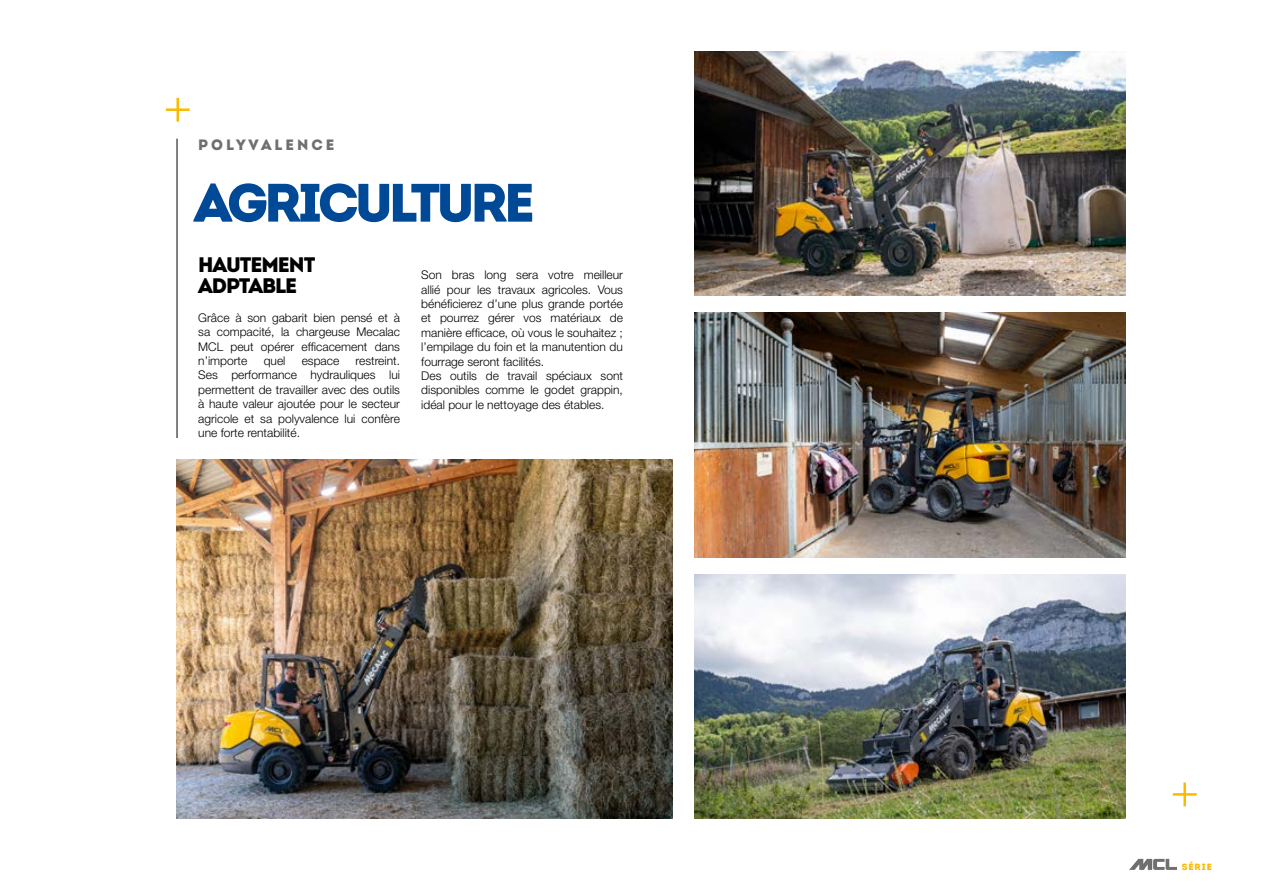
<style>
.page{position:relative;width:1263px;height:893px;background:#fff}
.page>*{position:absolute;margin:0;border:0;box-sizing:border-box;transform-origin:0 0}
.t1{font:900 54px "Intro";letter-spacing:-.075em;color:#004996}
.t2{font:900 21px/21px "Intro";letter-spacing:-.05em;color:#000}
.t3{font:900 15px "Intro";letter-spacing:.2em;color:#706f6f}
.t4{font:300 12px/14.4px "Helvetica Neue LT Pro";color:#000;text-align:justify}
.t5{font:900 9px "Intro";letter-spacing:.1em;color:#fbba00}
</style>
<div class="page">
<img style="left:177px;top:459px;width:495px;height:359px">
<svg style="left:166px;top:98px;width:24px;height:24px"></svg>
<svg style="left:1173px;top:782px;width:24px;height:24px"></svg>
<hr style="left:177px;top:139px;width:1px;height:299px;background:#000">
<img style="left:695px;top:51px;width:430px;height:245px">
<img style="left:695px;top:313px;width:430px;height:244px">
<img style="left:695px;top:574px;width:430px;height:245px">
<svg style="left:1129px;top:859px;width:48px;height:11px"></svg>
<p class="t3" style="left:198px;top:135px;width:138px">POLYVALENCE</p>
<h1 class="t1" style="left:194px;top:167px;width:342px">AGRICULTURE</h1>
<h2 class="t2" style="left:198px;top:254px;width:119px">HAUTEMENT<br>ADPTABLE</h2>
<p class="t4" style="left:198px;top:310px;width:203px">Grâce à son gabarit bien pensé et à sa compacité, la chargeuse Mecalac MCL peut opérer efficacement dans n’importe</p>
<p class="t4" style="left:421px;top:267px;width:203px;text-align:left">Son bras long sera votre meilleur allié pour les travaux agricoles. Vous bénéficierez d’une plus grande portée et pourrez gérer vos matériaux de manière efficace, où vous le souhaitez ; l’empilage du foin et la manutention du fourrage seront facilités.<br>Des outils de travail spéciaux sont disponibles comme le godet grappin, idéal pour le nettoyage des étables.</p>
<p class="t4" style="left:198px;top:353px;width:203px;text-indent:157px">restreint.<br>Ses performance hydrauliques lui permettent de travailler avec des outils à haute valeur ajoutée pour le secteur agricole et sa polyvalence lui confère une forte rentabilité.</p>
<p class="t4" style="left:264px;top:353px;width:23px">quel</p>
<p class="t4" style="left:302px;top:353px;width:39px">espace</p>
<p class="t5" style="left:1182px;top:861px;width:32px">SÉRIE</p>
</div>
